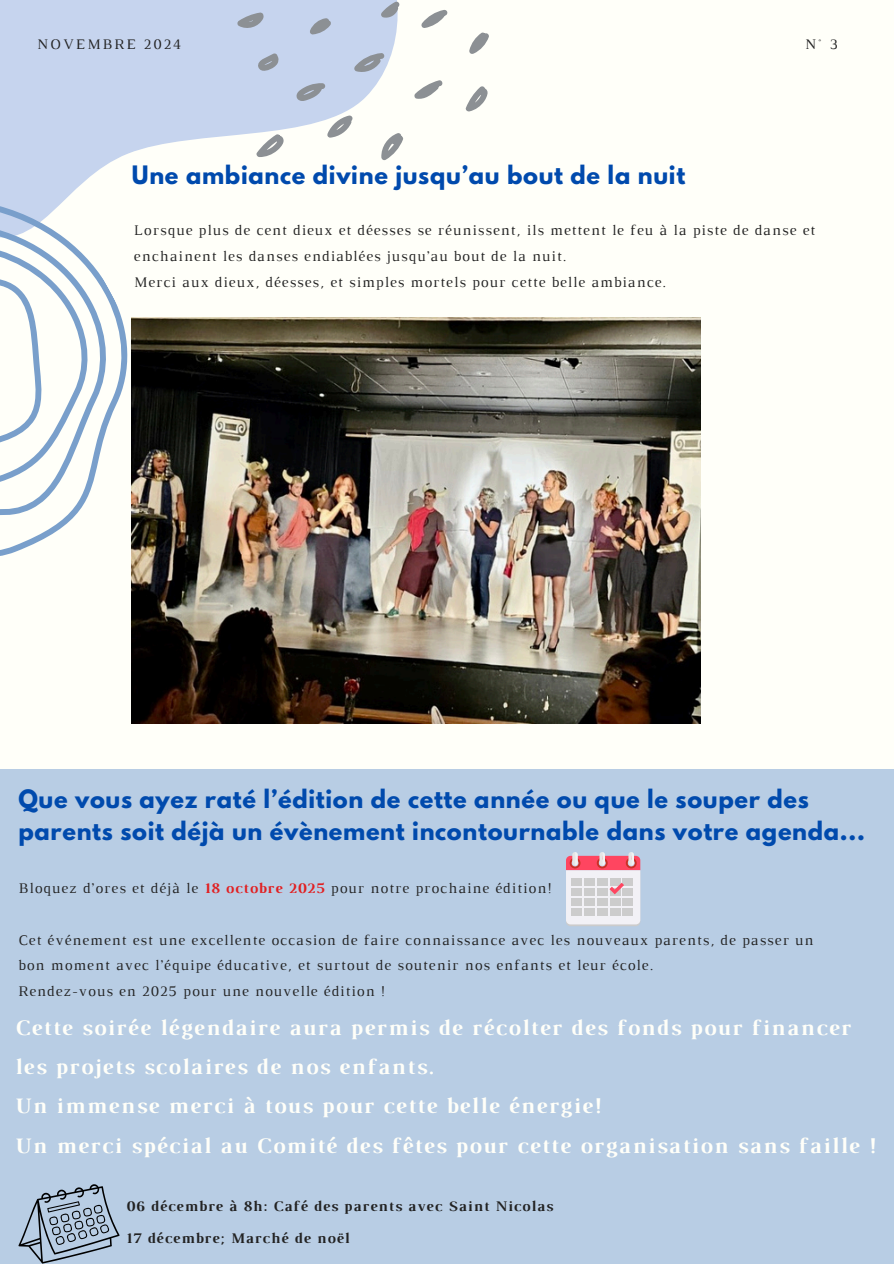
<style>
.page{position:relative;width:894px;height:1264px;background:#fff}
.page>*{position:absolute;margin:0;border:0;box-sizing:border-box;transform-origin:0 0}
.t1{font:700 22.5px/39.3px "Luthier";letter-spacing:.07em;color:#fffff9}
.t2{font:700 22.5px/31.5px "League Spartan";letter-spacing:.03em;color:#004aad}
.t3{font:15px/25.8px "Luthier";letter-spacing:.07em;color:#222}
.t4{font:700 15px "Luthier";letter-spacing:.07em;color:#222}
.t5{font:14.85px "Luthier";letter-spacing:.14em;color:#222}
.s1{font-weight:700;color:#e11f21}
</style>
<div class="page">
<div style="left:0;top:0;width:893px;height:1263px;background:#fffff9"></div>
<svg style="left:0;top:0;width:448px;height:145px;fill:#c6d4ee"></svg>
<svg style="left:0;top:145px;width:158px;height:465px"></svg>
<svg style="left:0;top:170px;width:158px;height:407px"></svg>
<svg style="left:0;top:198px;width:131px;height:323px"></svg>
<svg style="left:309px;top:18px;width:22px;height:17px"></svg>
<svg style="left:381px;top:1px;width:18px;height:18px"></svg>
<svg style="left:257px;top:53px;width:21px;height:21px"></svg>
<svg style="left:353px;top:53px;width:31px;height:21px"></svg>
<svg style="left:296px;top:83px;width:29px;height:18px"></svg>
<svg style="left:420px;top:10px;width:27px;height:18px"></svg>
<svg style="left:413px;top:79px;width:31px;height:21px"></svg>
<svg style="left:327px;top:115px;width:26px;height:23px"></svg>
<svg style="left:469px;top:32px;width:20px;height:22px"></svg>
<svg style="left:255px;top:134px;width:29px;height:23px"></svg>
<svg style="left:381px;top:133px;width:22px;height:28px"></svg>
<svg style="left:465px;top:86px;width:22px;height:26px"></svg>
<svg style="left:237px;top:12px;width:27px;height:19px"></svg>
<img style="left:132px;top:317px;width:568px;height:406px">
<div style="left:0;top:769px;width:893px;height:494px;background:#b8cde4"></div>
<svg style="left:566px;top:852px;width:74px;height:74px;background:#e2c4cb"></svg>
<svg style="left:18px;top:1184px;width:102px;height:79px"></svg>
<p class="t5" style="left:37px;top:39px;width:146px">NOVEMBRE 2024</p>
<p class="t5" style="left:805px;top:39px;width:34px">N° 3</p>
<h3 class="t2" style="left:132px;top:162px;width:554px">Une ambiance divine jusqu’au bout de la nuit</h3>
<h3 class="t3" style="left:134px;top:218px;width:682px">Lorsque plus de cent dieux et déesses se réunissent, ils mettent le feu à la piste de danse et enchainent les danses endiablées jusqu’au bout de la nuit.</h3>
<h1 class="t3" style="left:134px;top:270px;width:533px">Merci aux dieux, déesses, et simples mortels pour cette belle ambiance.</h1>
<h1 class="t2" style="left:18px;top:786px;width:847px">Que vous ayez raté l’édition de cette année ou que le souper des parents soit déjà un évènement incontournable dans votre agenda...</h1>
<p class="t3" style="left:18px;top:876px;width:534px">Bloquez d’ores et déjà le <span class="s1">18 octobre 2025</span> pour notre prochaine édition!</p>
<p class="t3" style="left:18px;top:927px;width:796px">Cet événement est une excellente occasion de faire connaissance avec les nouveaux parents, de passer un bon moment avec l’équipe éducative, et surtout de soutenir nos enfants et leur école.</p>
<p class="t3" style="left:18px;top:979px;width:368px">Rendez-vous en 2025 pour une nouvelle édition !</p>
<p class="t1" style="left:15px;top:1009px;width:861px">Cette soirée légendaire aura permis de récolter des fonds pour financer les projets scolaires de nos enfants.<br>Un immense merci à tous pour cette belle énergie!<br>Un merci spécial au Comité des fêtes pour cette organisation sans faille !</p>
<p class="t4" style="left:126px;top:1200px;width:428px">06 décembre à 8h: Café des parents avec Saint Nicolas</p>
<p class="t4" style="left:126px;top:1232px;width:224px">17 décembre; Marché de noël</p>
</div>
